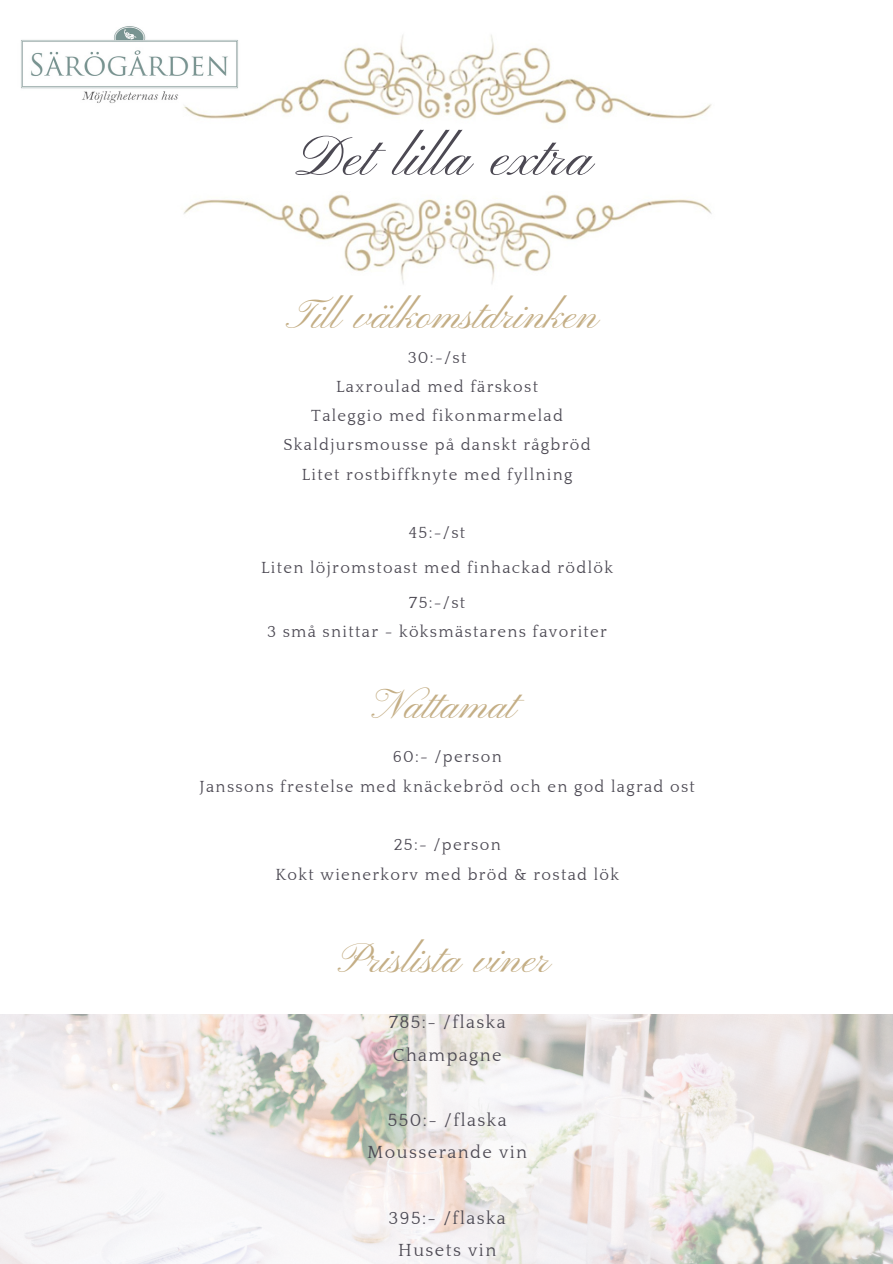
<style>
.page{position:relative;width:893px;height:1264px;background:#fff}
.page>*{position:absolute;margin:0;border:0;box-sizing:border-box;transform-origin:0 0}
.t1{font:57.9px "Pinyon Script";color:#4c4953}
.t2{font:42px "Pinyon Script";color:#c4ae85}
.t3{font:18px "Quattrocento";letter-spacing:.08em;color:#4c4953}
.t4{font:16.5px "Quattrocento";letter-spacing:.08em;color:#4c4953}
</style>
<div class="page">
<img style="left:184px;top:35px;width:528px;height:89px">
<img style="left:184px;top:194px;width:528px;height:90px">
<img style="left:0;top:1014px;width:892px;height:249px">
<img style="left:21px;top:26px;width:221px;height:80px">
<h1 class="t1" style="left:296px;top:125px;width:299px">Det lilla extra</h1>
<p class="t2" style="left:291px;top:292px;width:310px">Til välkomstdrinken</p>
<h2 class="t4" style="left:407px;top:348px;width:60px">30:-/st</h2>
<p class="t4" style="left:336px;top:378px;width:203px">Laxroulad med färskost</p>
<p class="t4" style="left:311px;top:407px;width:253px">Taleggio med fikonmarmelad</p>
<p class="t4" style="left:283px;top:436px;width:308px">Skaldjursmousse på danskt rågbröd</p>
<p class="t4" style="left:302px;top:465px;width:272px">Litet rostbiffknyte med fyllning</p>
<p class="t4" style="left:409px;top:524px;width:58px">45:-/st</p>
<p class="t4" style="left:261px;top:559px;width:353px">Liten löjromstoast med finhackad rödlök</p>
<p class="t4" style="left:409px;top:594px;width:58px">75:-/st</p>
<p class="t4" style="left:267px;top:623px;width:341px">3 små snittar - köksmästarens favoriter</p>
<p class="t2" style="left:377px;top:682px;width:142px">Nat amat</p>
<h2 class="t4" style="left:393px;top:748px;width:110px">60:- /person</h2>
<p class="t4" style="left:199px;top:777px;width:497px">Janssons frestelse med knäckebröd och en god lagrad ost</p>
<p class="t4" style="left:394px;top:836px;width:108px">25:- /person</p>
<p class="t4" style="left:275px;top:865px;width:345px">Kokt wienerkorv med bröd &amp; rostad lök</p>
<p class="t2" style="left:342px;top:935px;width:211px">Prislista viner</p>
<h2 class="t3" style="left:389px;top:1012px;width:118px">785:- /flaska</h2>
<p class="t3" style="left:393px;top:1045px;width:110px">Champagne</p>
<p class="t3" style="left:388px;top:1110px;width:120px">550:- /flaska</p>
<p class="t3" style="left:367px;top:1143px;width:161px">Mousserande vin</p>
<p class="t3" style="left:388px;top:1208px;width:119px">395:- /flaska</p>
<p class="t3" style="left:398px;top:1240px;width:100px">Husets vin</p>
</div>
